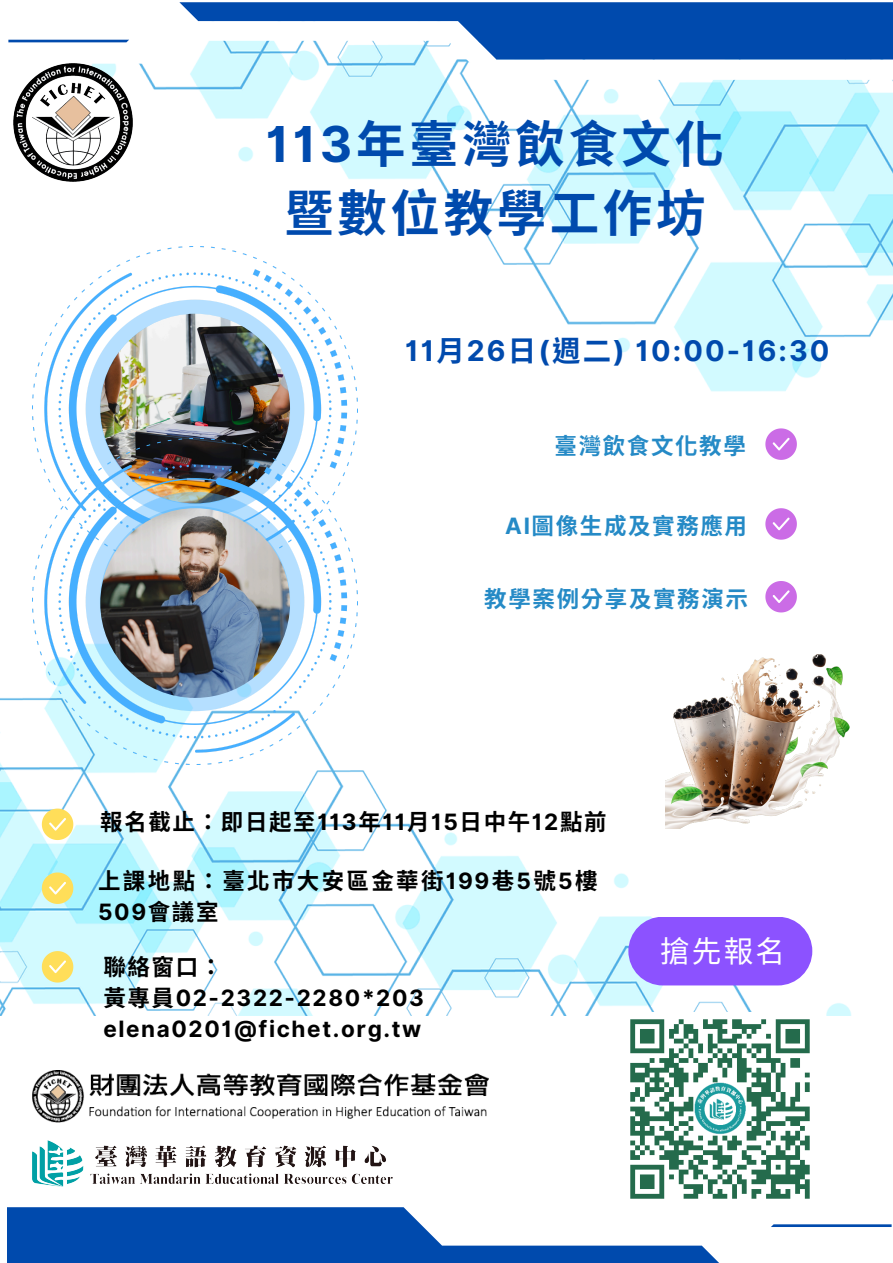
<style>
.page{position:relative;width:893px;height:1263px;background:#fff}
.page>*{position:absolute;margin:0;border:0;box-sizing:border-box;transform-origin:0 0}
.t1{font:700 49.5px/69.2px "Noto Sans CJ Ksc";letter-spacing:.07em;color:#004aad;text-align:center}
.t2{font:29.62px "Noto Sans CJ Ksc";color:#fff}
.t3{font:700 28.5px "Inter";letter-spacing:.07em;color:#004aad}
.t4{font:700 22.5px/30.9px "Noto Sans CJ Ksc";letter-spacing:.07em;color:#000}
.t5{font:700 22.5px "Inter";letter-spacing:.075em;color:#000}
.t6{font:700 22.5px "Noto Sans CJ Ksc";letter-spacing:.07em;color:#258ac6}
.s1{font-family:"Inter"}
.s2{font-family:"Noto Sans CJ Ksc"}
</style>
<div class="page">
<img style="left:0;top:698px;width:851px;height:317px">
<img style="left:13px;top:80px;width:880px;height:339px">
<svg style="left:8px;top:39px;width:885px;height:41px"></svg>
<svg style="left:179px;top:2px;width:714px;height:57px"></svg>
<svg style="left:8px;top:40px;width:121px;height:2px"></svg>
<img style="left:33px;top:246px;width:325px;height:193px">
<img style="left:100px;top:314px;width:190px;height:189px;border-radius:50%">
<img style="left:33px;top:439px;width:325px;height:325px">
<img style="left:100px;top:508px;width:190px;height:190px;border-radius:50%">
<svg style="left:765px;top:428px;width:32px;height:32px"></svg>
<svg style="left:765px;top:508px;width:32px;height:32px"></svg>
<svg style="left:765px;top:581px;width:32px;height:31px"></svg>
<div style="left:628px;top:917px;width:184px;height:68px;background:#8c52ff;border-radius:34px"></div>
<img style="left:624px;top:1012px;width:193px;height:175px">
<img style="left:665px;top:654px;width:184px;height:174px">
<img style="left:33px;top:1070px;width:456px;height:53px">
<img style="left:33px;top:1140px;width:359px;height:46px">
<svg style="left:42px;top:872px;width:31px;height:32px"></svg>
<svg style="left:42px;top:951px;width:31px;height:31px"></svg>
<svg style="left:42px;top:808px;width:31px;height:32px"></svg>
<svg style="left:630px;top:1187px;width:262px;height:40px"></svg>
<svg style="left:7px;top:1207px;width:713px;height:56px"></svg>
<svg style="left:771px;top:1224px;width:120px;height:3px"></svg>
<img style="left:14px;top:63px;width:119px;height:119px">
<p class="t1" style="left:266px;top:106px;width:456px"><span class="s1">113</span>年臺灣飲食文化暨數位教學工作坊</p>
<p class="t3" style="left:405px;top:333px;width:426px">11<span class="s2">月</span> 26<span class="s2">日</span> (<span class="s2">週二</span>) 10:00-16:30</p>
<h4 class="t6" style="left:554px;top:428px;width:193px">臺灣飲食文化教學</h4>
<p class="t6" style="left:505px;top:508px;width:240px"><span class="s1">AI</span>圖像生成及實務應用</p>
<p class="t6" style="left:484px;top:580px;width:264px">教學案例分享及實務演示</p>
<p class="t4" style="left:100px;top:805px;width:506px">報名截止： 即日起至<span class="s1">113</span>年<span class="s1">11</span>月 <span class="s1">15</span>日中午<span class="s1">12</span>點前</p>
<p class="t4" style="left:98px;top:864px;width:500px">上課地點： 臺北市大安區金華街<span class="s1">199</span>巷<span class="s1">5</span>號<span class="s1">5</span>樓<br><span class="s1">509</span>會議室</p>
<p class="t4" style="left:103px;top:950px;width:102px">聯絡窗口：</p>
<p class="t5" style="left:103px;top:984px;width:322px"><span class="s2">黃專員</span>02-2322-2280*203</p>
<p class="t5" style="left:103px;top:1015px;width:319px">elena0201@fichet.org.tw</p>
<p class="t2" style="left:660px;top:927px;width:120px">搶先報名</p>
</div>
